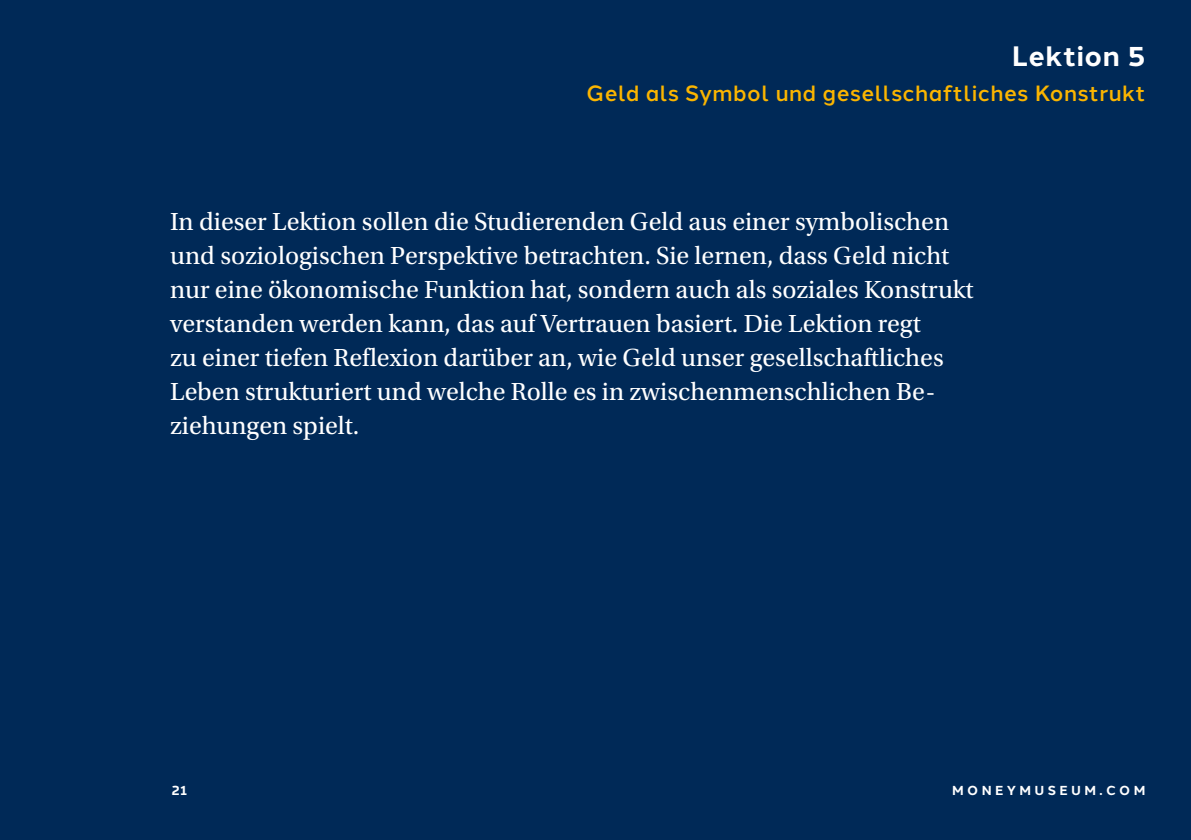
<style>
.page{position:relative;width:1191px;height:840px;background:#fff}
.page>*{position:absolute;margin:0;border:0;box-sizing:border-box;transform-origin:0 0}
.t1{font:700 28px "Halcom";letter-spacing:.02em;color:#fff}
.t2{font:26px/34px "Utopia Std";color:#fff}
.t3{font:500 22px "Halcom";letter-spacing:.02em;color:#fbb500}
.t4{font:700 13px "Halcom";letter-spacing:.26em;color:#fff}
</style>
<div class="page">
<div style="left:0;top:0;width:1191px;height:839px;background:#002957"></div>
<p class="t1" style="left:1011px;top:34px;width:135px">Lektion 5</p>
<p class="t3" style="left:586px;top:76px;width:561px">Geld als Symbol und gesellschaftliches Konstrukt</p>
<p class="t2" style="left:170px;top:205px;width:805px">In dieser Lektion sollen die Studierenden Geld aus einer symbolischen und soziologischen Perspektive betrachten. Sie lernen, dass Geld nicht nur eine ökonomische Funktion hat, sondern auch als soziales Konstrukt verstanden werden kann, das auf Vertrauen basiert. Die Lektion regt<br>zu einer tiefen Reflexion darüber an, wie Geld unser gesellschaftliches Leben strukturiert und welche Rolle es in zwischenmenschlichen Be&shy;ziehungen spielt.</p>
<p class="t4" style="left:172px;top:779px;width:17px">21</p>
<p class="t4" style="left:952px;top:779px;width:195px">MONEYMUSEUM.COM</p>
</div>
